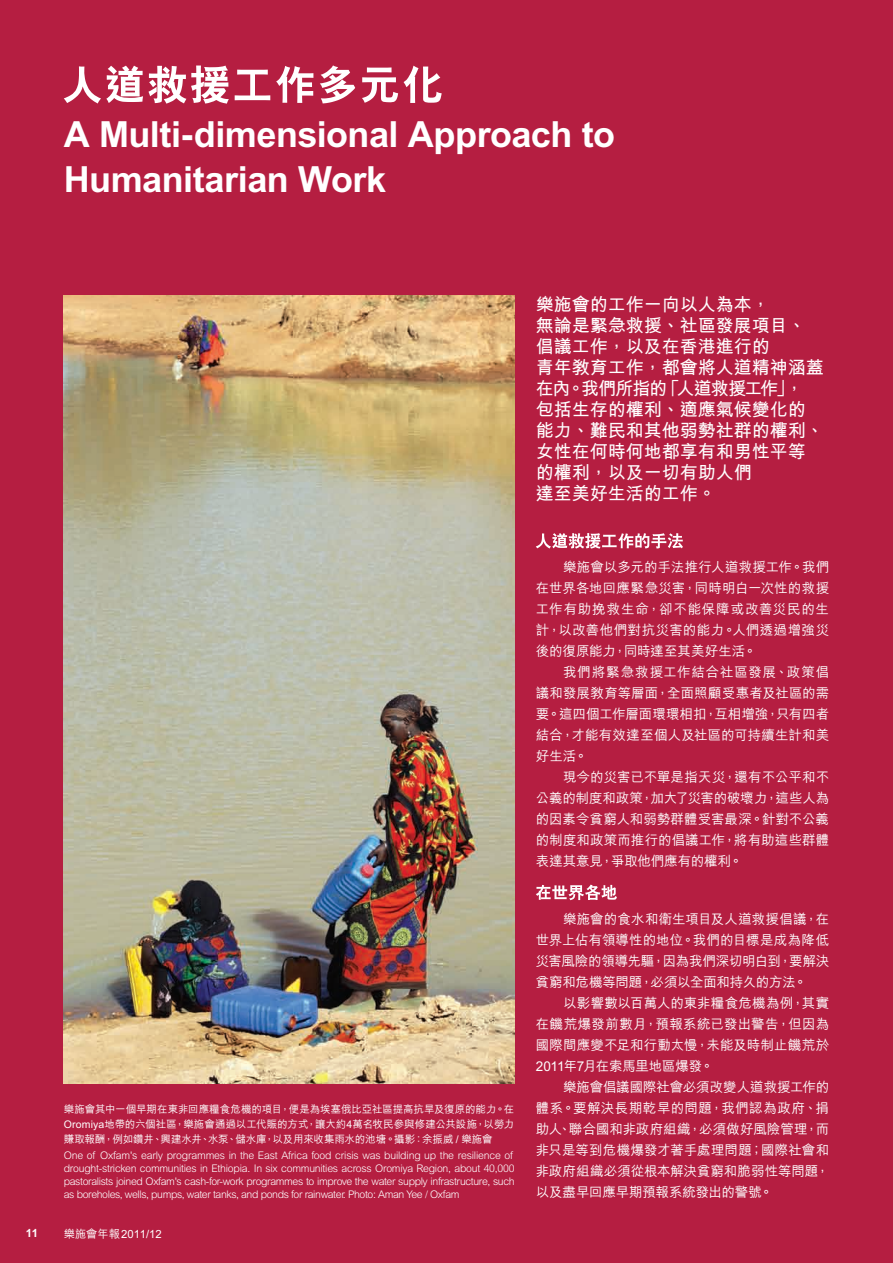
<style>
.page{position:relative;width:893px;height:1263px;background:#b51e41}
.page>*{position:absolute;margin:0;border:0;box-sizing:border-box;transform-origin:0 0}
.t1{font:700 36px/45px "Arial";letter-spacing:-.015em;color:#fff}
.t2{font:700 18px/21px "M Hei";color:#fff}
.t3{font:500 13.5px/21px "M Hei";color:#fff;text-align:justify}
.t4{font:500 11.25px "M Hei";color:#fff}
.t5{font:700 11.25px "Arial";color:#fff}
.t6{font:300 10.5px/12.8px "Arial";letter-spacing:-.035em;color:#fff}
.t7{font:500 10.5px/15px "M Hei";letter-spacing:-.01em;color:#fff;text-align:justify}
</style>
<div class="page">
<img style="left:64px;top:295px;width:450px;height:788px">
<svg style="left:64px;top:65px;width:378px;height:39px"></svg>
<svg style="left:536px;top:533px;width:147px;height:16px"></svg>
<svg style="left:536px;top:884px;width:81px;height:16px"></svg>
<h1 class="t1" style="left:64px;top:111px;width:553px">A Multi-dimensional Approach to<br>Humanitarian Work</h1>
<h2 class="t2" style="left:536px;top:295px;width:289px">樂施會的工作一向以人為本，<br>無論是緊急救援、社區發展項目、倡議工作，以及在香港進行的<br>青年教育工作，都會將人道精神涵蓋在內。我們所指的「人道救援工作」，包括生存的權利、適應氣候變化的能力、難民和其他弱勢社群的權利、女性在何時何地都享有和男性平等的權利，以及一切有助人們<br>達至美好生活的工作。</h2>
<p class="t7" style="left:64px;top:1101px;width:452px">樂施會其中一個早期在東非回應糧食危機的項目，便是為埃塞俄比亞社區提高抗旱及復原的能力。在Oromiya地帶的六個社區，樂施會通過以工代賑的方式，讓大約4萬名牧民參與修建公共設施，以勞力賺取報酬，例如鑽井、興建水井、水泵、儲水庫，以及用來收集雨水的池塘。攝影：余振威 / 樂施會</p>
<p class="t6" style="left:64px;top:1149px;width:452px">One of Oxfam's early programmes in the East Africa food crisis was building up the resilience of drought-stricken communities in Ethiopia. In six communities across Oromiya Region, about 40,000 pastoralists joined Oxfam's cash-for-work programmes to improve the water supply infrastructure, such as boreholes, wells, pumps, water tanks, and ponds for rainwater. Photo: Aman Yee / Oxfam</p>
<p class="t5" style="left:26px;top:1227px;width:14px">11</p>
<p class="t4" style="left:64px;top:1227px;width:100px">樂施會年報2011/12</p>
<p class="t3" style="left:536px;top:557px;width:295px;text-indent:27px">樂施會以多元的手法推行人道救援工作。我們在世界各地回應緊急災害，同時明白一次性的救援工作有助挽救生命，卻不能保障或改善災民的生計，以改善他們對抗災害的能力。人們透過增強災後的復原能力，同時達至其美好生活。</p>
<p class="t3" style="left:536px;top:662px;width:295px;text-indent:27px">我們將緊急救援工作結合社區發展、政策倡議和發展教育等層面，全面照顧受惠者及社區的需要。這四個工作層面環環相扣，互相增強，只有四者結合，才能有效達至個人及社區的可持續生計和美好生活。</p>
<p class="t3" style="left:536px;top:767px;width:295px;text-indent:27px">現今的災害已不單是指天災，還有不公平和不公義的制度和政策，加大了災害的破壞力，這些人為的因素令貧窮人和弱勢群體受害最深。針對不公義的制度和政策而推行的倡議工作，將有助這些群體表達其意見，爭取他們應有的權利。</p>
<p class="t3" style="left:536px;top:909px;width:295px;text-indent:27px">樂施會的食水和衛生項目及人道救援倡議，在世界上佔有領導性的地位。我們的目標是成為降低災害風險的領導先驅，因為我們深切明白到，要解決貧窮和危機等問題，必須以全面和持久的方法。</p>
<p class="t3" style="left:536px;top:993px;width:295px;text-indent:27px">以影響數以百萬人的東非糧食危機為例，其實在饑荒爆發前數月，預報系統已發出警告，但因為國際間應變不足和行動太慢，未能及時制止饑荒於2011年7月在索馬里地區爆發。</p>
<p class="t3" style="left:536px;top:1077px;width:295px;text-indent:27px">樂施會倡議國際社會必須改變人道救援工作的體系。要解決長期乾旱的問題，我們認為政府、捐助人、聯合國和非政府組織，必須做好風險管理，而非只是等到危機爆發才著手處理問題；國際社會和非政府組織必須從根本解決貧窮和脆弱性等問題，以及盡早回應早期預報系統發出的警號。</p>
</div>
